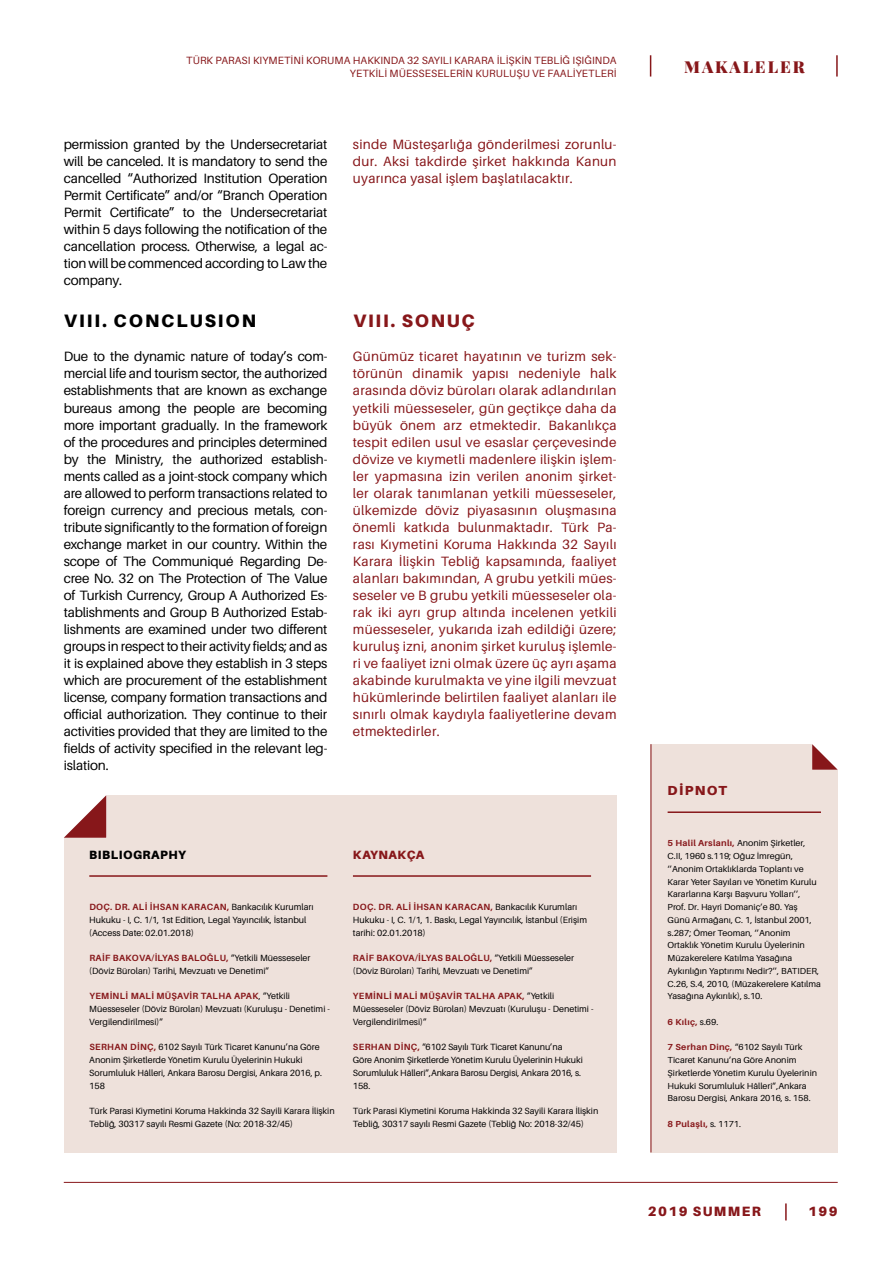
<style>
.page{position:relative;width:893px;height:1263px;background:#fff}
.page>*{position:absolute;margin:0;border:0;box-sizing:border-box;transform-origin:0 0}
.t1{font:900 18px "Aileron";letter-spacing:.11em;color:#000}
.t2{font:900 18px "Aileron";letter-spacing:.1em;color:#87171a}
.t3{font:900 16.5px "Playfair Display";letter-spacing:.12em;color:#87171a}
.t4{font:13.5px/17px "Aileron";letter-spacing:-.015em;color:#000;text-align:justify}
.t5{font:13.5px/17px "Aileron";letter-spacing:.02em;color:#87171a;text-align:justify}
.t6{font:900 13.5px "Aileron";letter-spacing:.105em;color:#87171a}
.t7{font:900 13.05px "Aileron";letter-spacing:.1em;color:#87171a}
.t8{font:900 12px "Aileron";letter-spacing:.04em;color:#000}
.t9{font:900 12px "Aileron";letter-spacing:.04em;color:#87171a}
.t10{font:10.5px/12.8px "Aileron";letter-spacing:.01em;color:#87171a;text-align:right}
.t11{font:9px/12.8px "Aileron";color:#000}
.t12{font:8.7px/12.8px "Aileron";color:#000}
.t13{font:700 8.7px "Aileron";letter-spacing:.03em;color:#87171a}
.s1{font-weight:700;color:#87171a}
.s2{font-weight:400;color:#000}
</style>
<div class="page">
<hr style="left:64px;top:1182px;width:774px;height:1px;background:#87171a">
<svg style="left:785px;top:1203px;width:2px;height:17px"></svg>
<svg style="left:650px;top:55px;width:1px;height:22px"></svg>
<hr style="left:836px;top:55px;width:2px;height:22px;background:#87171a">
<div style="left:651px;top:744px;width:187px;height:408px;background:#eee1db"></div>
<hr style="left:668px;top:811px;width:153px;height:2px;background:#87171a">
<svg style="left:812px;top:744px;width:26px;height:26px"></svg>
<hr style="left:651px;top:744px;width:1px;height:408px;background:#87171a">
<div style="left:64px;top:795px;width:553px;height:357px;background:#eee1db"></div>
<svg style="left:64px;top:795px;width:42px;height:43px;background:#c38c8d"></svg>
<hr style="left:89px;top:875px;width:238px;height:2px;background:#87171a">
<hr style="left:353px;top:875px;width:238px;height:2px;background:#87171a">
<p class="t10" style="left:186px;top:54px;width:432px">TÜRK PARASI KIYMETİNİ KORUMA HAKKINDA 32 SAYILI KARARA İLİŞKİN TEBLİĞ IŞIĞINDA<br>YETKİLİ MÜESSESELERİN KURULUŞU VE FAALİYETLERİ</p>
<p class="t4" style="left:64px;top:136px;width:265px">permission granted by the Undersecretariat will be canceled. It is mandatory to send the cancelled “Authorized Institution Operation Permit Certificate” and/or “Branch Operation Permit Certificate” to the Undersecretariat within 5 days following the notification of the cancellation process. Otherwise, a legal ac&shy;tion will be commenced according to Law the company.</p>
<h1 class="t1" style="left:64px;top:311px;width:194px">VIII. CONCLUSION</h1>
<p class="t4" style="left:64px;top:348px;width:265px">Due to the dynamic nature of today’s com&shy;mercial life and tourism sector, the authorized establishments that are known as exchange bureaus among the people are becoming more important gradually. In the framework of the procedures and principles determined by the Ministry, the authorized establish&shy;ments called as a joint-stock company which are allowed to perform transactions related to foreign currency and precious metals, con&shy;tribute significantly to the formation of foreign exchange market in our country. Within the scope of The Communiqué Regarding De&shy;cree No. 32 on The Protection of The Value of Turkish Currency, Group A Authorized Es&shy;tablishments and Group B Authorized Estab&shy;lishments are examined under two different groups in respect to their activity fields; and as it is explained above they establish in 3 steps which are procurement of the establishment license, company formation transactions and official authorization. They continue to their activities provided that they are limited to the fields of activity specified in the relevant leg&shy;islation.</p>
<p class="t5" style="left:353px;top:136px;width:265px">sinde Müsteşarlığa gönderilmesi zorunlu&shy;dur. Aksi takdirde şirket hakkında Kanun uyarınca yasal işlem başlatılacaktır.</p>
<h1 class="t2" style="left:353px;top:311px;width:123px">VIII. SONUÇ</h1>
<p class="t5" style="left:353px;top:348px;width:265px">Günümüz ticaret hayatının ve turizm sek&shy;törünün dinamik yapısı nedeniyle halk arasında döviz büroları olarak adlandırılan yetkili müesseseler, gün geçtikçe daha da büyük önem arz etmektedir. Bakanlıkça tespit edilen usul ve esaslar çerçevesinde dövize ve kıymetli madenlere ilişkin işlem&shy;ler yapmasına izin verilen anonim şirket&shy;ler olarak tanımlanan yetkili müesseseler, ülkemizde döviz piyasasının oluşmasına önemli katkıda bulunmaktadır. Türk Pa&shy;rası Kıymetini Koruma Hakkında 32 Sayılı Karara İlişkin Tebliğ kapsamında, faaliyet alanları bakımından, A grubu yetkili mües&shy;seseler ve B grubu yetkili müesseseler ola&shy;rak iki ayrı grup altında incelenen yetkili müesseseler, yukarıda izah edildiği üzere; kuruluş izni, anonim şirket kuruluş işlemle&shy;ri ve faaliyet izni olmak üzere üç ayrı aşama akabinde kurulmakta ve yine ilgili mevzuat hükümlerinde belirtilen faaliyet alanları ile sınırlı olmak kaydıyla faaliyetlerine devam etmektedirler.</p>
<p class="t8" style="left:89px;top:848px;width:98px">BIBLIOGRAPHY</p>
<p class="t11" style="left:89px;top:901px;width:226px"><span class="s1">DOÇ. DR. ALI İ HSAN KARACAN,</span> Bankacılık Kurumları<br>Hukuku - I, C. 1/1, 1st Edition, Legal Yayıncılık, İstanbul (Access Date: 02.01.2018)</p>
<p class="t11" style="left:89px;top:952px;width:223px"><span class="s1">RAIF BAKOVA/İ LYAS BALOĞLU,</span> “Yetkili Müesseseler (Döviz Büroları) Tarihi, Mevzuatı ve Denetimi”</p>
<p class="t11" style="left:89px;top:990px;width:242px"><span class="s1">YEMINLI MALI MÜŞAVIR TALHA APAK</span>, “Yetkili<br>Müesseseler (Döviz Büroları) Mevzuatı (Kuruluşu - Denetimi -<br>Vergilendirilmesi)”</p>
<p class="t11" style="left:89px;top:1041px;width:234px"><span class="s1">SERHAN DINÇ,</span> 6102 Sayılı Türk Ticaret Kanunu’na Göre Anonim Şirketlerde Yönetim Kurulu Üyelerinin Hukuki Sorumluluk Hâlleri, Ankara Barosu Dergisi, Ankara 2016, p.<br>158</p>
<p class="t11" style="left:89px;top:1105px;width:247px">Türk Parasi Kiymetini Koruma Hakkinda 32 Sayili Karara İlişkin<br>Tebliğ, 30317 sayılı Resmi Gazete (No: 2018-32/45)</p>
<p class="t9" style="left:353px;top:848px;width:73px">KAYNAKÇA</p>
<p class="t11" style="left:353px;top:901px;width:236px"><span class="s1">DOÇ. DR. ALI İ HSAN KARACAN,</span> Bankacılık Kurumları<br>Hukuku - I, C. 1/1, 1. Baskı, Legal Yayıncılık, İstanbul (Erişim tarihi: 02.01.2018)</p>
<p class="t11" style="left:353px;top:952px;width:223px"><span class="s1">RAIF BAKOVA/İ LYAS BALOĞLU,</span> “Yetkili Müesseseler (Döviz Büroları) Tarihi, Mevzuatı ve Denetimi”</p>
<p class="t11" style="left:353px;top:990px;width:242px"><span class="s1">YEMINLI MALI MÜŞAVIR TALHA APAK,</span> “Yetkili<br>Müesseseler (Döviz Büroları) Mevzuatı (Kuruluşu - Denetimi -<br>Vergilendirilmesi)”</p>
<p class="t11" style="left:353px;top:1041px;width:231px"><span class="s1">SERHAN DINÇ,</span> “6102 Sayılı Türk Ticaret Kanunu’na Göre Anonim Şirketlerde Yönetim Kurulu Üyelerinin Hukuki Sorumluluk Hâlleri”,Ankara Barosu Dergisi, Ankara 2016, s.<br>158.</p>
<p class="t11" style="left:353px;top:1105px;width:247px">Türk Parasi Kiymetini Koruma Hakkinda 32 Sayili Karara İlişkin<br>Tebliğ, 30317 sayılı Resmi Gazete (Tebliğ No: 2018-32/45)</p>
<p class="t3" style="left:684px;top:54px;width:122px">MAKALELER</p>
<p class="t7" style="left:668px;top:783px;width:61px">DİPNOT</p>
<p class="t12" style="left:668px;top:837px;width:155px"><span class="s1">5 Halil Arslanlı,</span> Anonim Şirketler, C.II, 1960 s.119; Oğuz İmregün, ‘’Anonim Ortaklıklarda Toplantı ve Karar Yeter Sayıları ve Yönetim Kurulu Kararlarına Karşı Başvuru Yolları’’,<br>Prof. Dr. Hayri Domaniç’e 80. Yaş Günü Armağanı, C. 1, İstanbul 2001, s.287; Ömer Teoman, ‘’Anonim Ortaklık Yönetim Kurulu Üyelerinin Müzakerelere Katılma Yasağına Aykırılığın Yaptırımı Nedir?’’, BATIDER, C.26, S.4, 2010, (Müzakerelere Katılma Yasağına Aykırılık), s.10.</p>
<p class="t13" style="left:668px;top:1017px;width:52px">6 Kılıç, <span class="s2">s.69.</span></p>
<p class="t12" style="left:668px;top:1041px;width:151px"><span class="s1">7 Serhan Dinç,</span> “6102 Sayılı Türk Ticaret Kanunu’na Göre Anonim Şirketlerde Yönetim Kurulu Üyelerinin Hukuki Sorumluluk Hâlleri”,Ankara Barosu Dergisi, Ankara 2016, s. 158.</p>
<p class="t13" style="left:668px;top:1119px;width:75px">8 Pulaşlı, <span class="s2">s. 1171.</span></p>
<p class="t6" style="left:648px;top:1203px;width:115px">2019 SUMMER</p>
<p class="t6" style="left:808px;top:1203px;width:31px">199</p>
</div>
